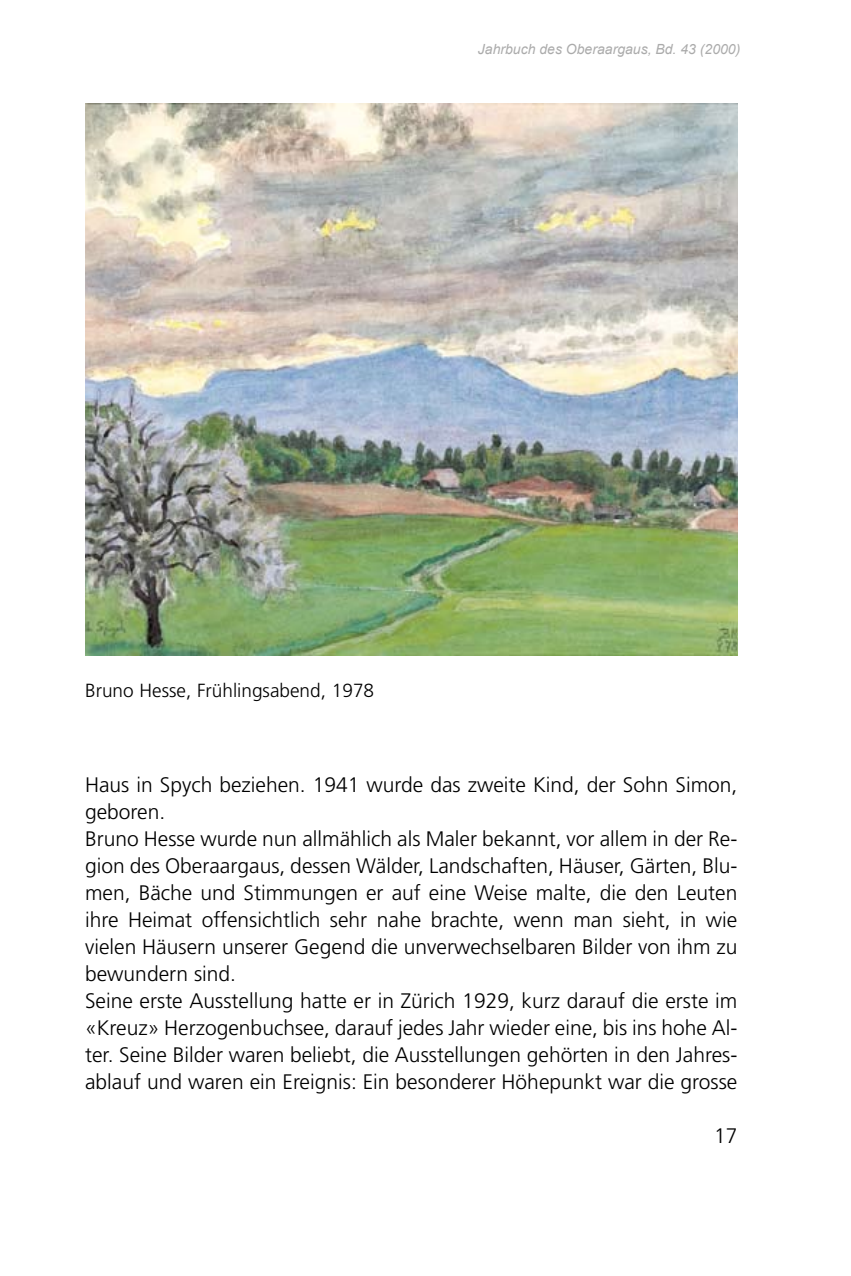
<style>
.page{position:relative;width:851px;height:1276px;background:#fff}
.page>*{position:absolute;margin:0;border:0;box-sizing:border-box;transform-origin:0 0}
.t1{font:300 21px/27px "Frutiger";color:#000}
.t2{font:300 19px "Frutiger";color:#000}
.t3{font:italic 14px "Arial";color:#ababab}
</style>
<div class="page">
<img style="left:85px;top:103px;width:652px;height:552px">
<p class="t3" style="left:478px;top:40px;width:264px">Jahrbuch des Oberaargaus, Bd. 43 (2000)</p>
<p class="t2" style="left:85px;top:679px;width:290px">Bruno Hesse, Frühlingsabend, 1978</p>
<p class="t1" style="left:85px;top:771px;width:653px">Haus in Spych beziehen. 1941 wurde das zweite Kind, der Sohn Simon, geboren.<br>Bruno Hesse wurde nun allmählich als Maler bekannt, vor allem in der Re&shy;gion des Oberaargaus, dessen Wälder, Landschaften, Häuser, Gärten, Blu&shy;men, Bäche und Stimmungen er auf eine Weise malte, die den Leuten ihre Heimat offensichtlich sehr nahe brachte, wenn man sieht, in wie vielen Häusern unserer Gegend die unverwechselbaren Bilder von ihm zu bewundern sind.<br>Seine erste Ausstellung hatte er in Zürich 1929, kurz darauf die erste im «Kreuz» Herzogenbuchsee, darauf jedes Jahr wieder eine, bis ins hohe Al&shy;ter. Seine Bilder waren beliebt, die Ausstellungen gehörten in den Jahres&shy;ablauf und waren ein Ereignis: Ein besonderer Höhepunkt war die grosse</p>
<p class="t1" style="left:714px;top:1122px;width:25px">17</p>
</div>
